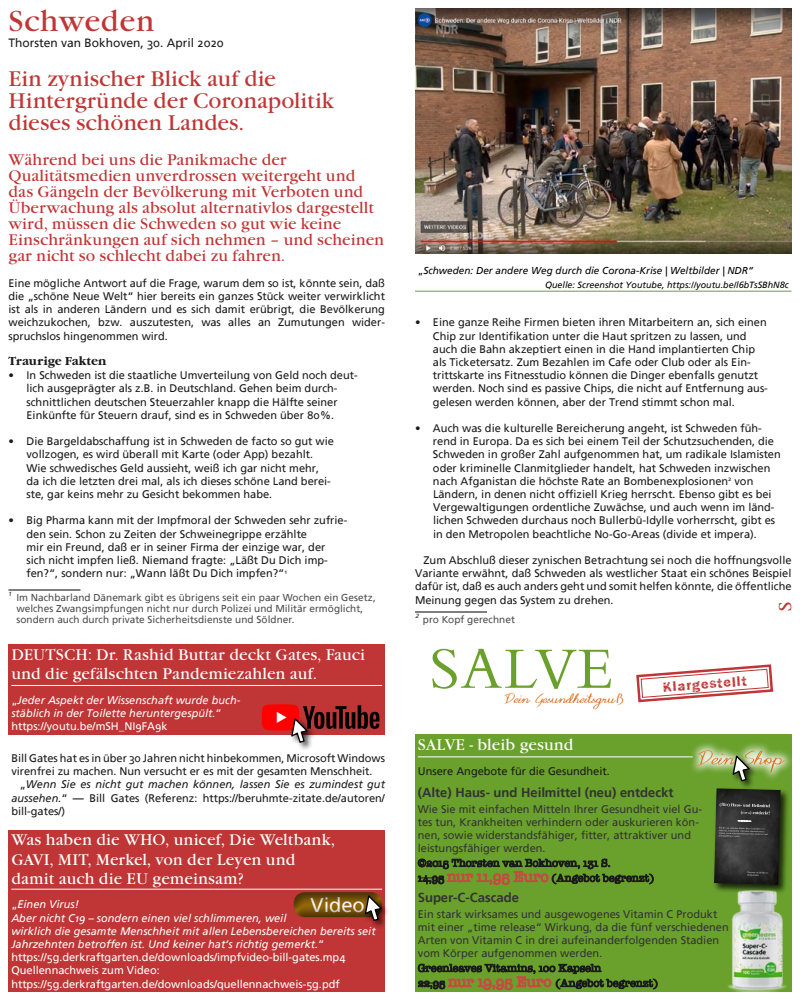
<style>
.page{position:relative;width:800px;height:1000px;background:#fff}
.page>*{position:absolute;margin:0;border:0;box-sizing:border-box;transform-origin:0 0}
.t1{font:30px "Garamond Nova Book";letter-spacing:.015em;color:#c03535}
.t2{font:22px/22px "Garamond Nova Book";color:#c03535}
.t3{font:20px "Frutiger Linotype";color:#fff}
.t4{font:17.8px "Bergamo Caps Bold";color:#c03535}
.t5{font:16px/16px "Garamond Nova Book";letter-spacing:.005em;color:#c03535}
.t6{font:16px/19.2px "Garamond Nova Book";letter-spacing:.005em;color:#fff}
.t7{font:700 14px "Funky 07";color:#c03535}
.t8{font:700 13.7px "Signatoria";color:#dc630a}
.t9{font:700 13px "Frutiger Linotype";color:#333}
.t10{font:12px "Frutiger Linotype";color:#1a1a1a}
.t11{font:12px "Garamond Nova Bold";color:#1a1a1a}
.t12{font:11px/13.2px "Frutiger Linotype";color:#1a1a1a}
.t13{font:italic 11px/13.2px "Frutiger Linotype";color:#fff}
.t14{font:11px/13px "Frutiger Linotype";color:#333}
.t15{font:500 11px "Typewriter Osf";color:#1a1a1a}
.t16{font:10px/11px "Frutiger Linotype";letter-spacing:.005em;color:#4d4d4d}
.t17{font:italic 10px "Frutiger Linotype";color:#000}
.t18{font:italic 9px "Frutiger Linotype";color:#000}
.t19{font:italic 8.2px "Frutiger Linotype";color:#4d4d4d}
.s1{font-style:normal}
.s2{font-style:italic}
</style>
<div class="page">
<hr style="left:9px;top:589px;width:72px;height:1px;background:#000">
<hr style="left:415px;top:611px;width:72px;height:1px;background:#000">
<svg style="left:432px;top:649px;width:179px;height:40px"></svg>
<svg style="left:636px;top:664px;width:138px;height:39px"></svg>
<div style="left:415px;top:885px;width:376px;height:106px;background:#6aa12d"></div>
<svg style="left:418px;top:964px;width:240px;height:26px"></svg>
<hr style="left:415px;top:291px;width:376px;height:1px;background:#6aa12d">
<img style="left:415px;top:9px;width:376px;height:245px">
<div style="left:415px;top:775px;width:376px;height:110px;background:#6aa12d"></div>
<svg style="left:418px;top:858px;width:236px;height:27px"></svg>
<div style="left:9px;top:644px;width:376px;height:91px;background:#c03535"></div>
<hr style="left:11px;top:685px;width:371px;height:1px;background:#fff">
<div style="left:415px;top:735px;width:376px;height:43px;background:#6aa12d"></div>
<hr style="left:418px;top:757px;width:275px;height:1px;background:#fff">
<div style="left:290px;top:717px;width:26px;height:35px;background:#000;opacity:.75"></div>
<svg style="left:262px;top:704px;width:117px;height:39px"></svg>
<div style="left:9px;top:830px;width:376px;height:161px;background:#c03535"></div>
<hr style="left:11px;top:889px;width:371px;height:1px;background:#fff">
<div style="left:285px;top:892px;width:106px;height:26px;background:#000;opacity:.5"></div>
<div style="left:363px;top:893px;width:28px;height:36px;background:#000;opacity:.75"></div>
<svg style="left:364px;top:895px;width:18px;height:26px"></svg>
<div style="left:688px;top:741px;width:106px;height:41px;background:#fff;opacity:.91"></div>
<div style="left:731px;top:754px;width:28px;height:36px;background:#000;opacity:.75"></div>
<svg style="left:698px;top:750px;width:87px;height:32px"></svg>
<div style="left:712px;top:787px;width:78px;height:108px;background:#000;opacity:.75"></div>
<svg style="left:712px;top:788px;width:78px;height:99px;background:#394230"></svg>
<img style="left:721px;top:888px;width:71px;height:104px">
<h1 class="t1" style="left:9px;top:4px;width:148px">Schweden</h1>
<p class="t10" style="left:9px;top:35px;width:217px">Thorsten van Bokhoven, 30. April 2020</p>
<h2 class="t2" style="left:9px;top:68px;width:327px">Ein zynischer Blick auf die<br>Hintergründe der Coronapolitik dieses schönen Landes.</h2>
<p class="t5" style="left:9px;top:152px;width:377px">Während bei uns die Panikmache der Qualitätsmedien unverdrossen weitergeht und<br>das Gängeln der Bevölkerung mit Verboten und Überwachung als absolut alternativlos dargestellt wird, müssen die Schweden so gut wie keine Einschränkungen auf sich nehmen – und scheinen gar nicht so schlecht dabei zu fahren.</p>
<p class="t12" style="left:9px;top:276px;width:378px;text-align:justify">Eine mögliche Antwort auf die Frage, warum dem so ist, könnte sein, daß die „schöne Neue Welt“ hier bereits ein ganzes Stück weiter verwirklicht ist als in anderen Ländern und es sich damit erübrigt, die Bevölkerung weichzukochen, bzw. auszutesten, was alles an Zumutungen wider&shy;spruchslos hingenommen wird.</p>
<p class="t11" style="left:9px;top:354px;width:100px">Traurige Fakten</p>
<p class="t12" style="left:9px;top:369px;width:351px;text-align:center">• In Schweden ist die staatliche Umverteilung von Geld noch deut&shy;lich ausgeprägter als z.B. in Deutschland. Gehen beim durch&shy;schnittlichen deutschen Steuerzahler knapp die Hälfte seiner Einkünfte für Steuern drauf, sind es in Schweden über 80%.</p>
<p class="t12" style="left:26px;top:435px;width:309px;text-indent:-18px">• Die Bargeldabschaffung ist in Schweden de facto so gut wie vollzogen, es wird überall mit Karte (oder App) bezahlt.<br>Wie schwedisches Geld aussieht, weiß ich gar nicht mehr, da ich die letzten drei mal, als ich dieses schöne Land berei&shy;ste, gar keins mehr zu Gesicht bekommen habe.</p>
<p class="t12" style="left:26px;top:514px;width:322px;text-indent:-18px">• Big Pharma kann mit der Impfmoral der Schweden sehr zufrie&shy;den sein. Schon zu Zeiten der Schweinegrippe erzählte<br>mir ein Freund, daß er in seiner Firma der einzige war, der<br>sich nicht impfen ließ. Niemand fragte: „Läßt Du Dich imp&shy;fen?“, sondern nur: „Wann läßt Du Dich impfen?“<sup>1</sup></p>
<p class="t19" style="left:9px;top:589px;width:5px">1</p>
<p class="t16" style="left:16px;top:592px;width:361px">Im Nachbarland Dänemark gibt es übrigens seit ein paar Wochen ein Gesetz, welches Zwangsimpfungen nicht nur durch Polizei und Militär ermöglicht, sondern auch durch private Sicherheitsdienste und Söldner.</p>
<h3 class="t6" style="left:11px;top:646px;width:355px">DEUTSCH: Dr. Rashid Buttar deckt Gates, Fauci und die gefälschten Pandemiezahlen auf.</h3>
<p class="t13" style="left:11px;top:694px;width:231px"><span class="s1">„</span>Jeder Aspekt der Wissenschaft wurde buch&shy;stäblich in der Toilette heruntergespült.<span class="s1">“ https://youtu.be/mSH_NI9FA9k</span></p>
<p class="t12" style="left:11px;top:752px;width:375px">Bill Gates hat es in über 30 Jahren nicht hinbekommen, Microsoft Windows virenfrei zu machen. Nun versucht er es mit der gesamten Menschheit.</p>
<p class="t12" style="left:11px;top:778px;width:375px;text-align:justify;text-indent:9px">„<span class="s2">Wenn Sie es nicht gut machen können, lassen Sie es zumindest gut aussehen.</span>“ — Bill Gates (Referenz: https://beruhmte-zitate.de/autoren/ bill-gates/)</p>
<h3 class="t6" style="left:11px;top:831px;width:325px">Was haben die WHO, unicef, Die Weltbank,<br>GAVI, MIT, Merkel, von der Leyen und damit auch die EU gemeinsam?</h3>
<p class="t13" style="left:11px;top:898px;width:366px"><span class="s1">„</span>Einen Virus!<br>Aber nicht C19 – sondern einen viel schlimmeren, weil<br>wirklich die gesamte Menschheit mit allen Lebensbereichen bereits seit Jahrzehnten betroffen ist. Und keiner hat‘s richtig gemerkt.<span class="s1">“ https://5g.derkraftgarten.de/downloads/impfvideo-bill-gates.mp4<br>Quellennachweis zum Video: https://5g.derkraftgarten.de/downloads/quellennachweis-5g.pdf</span></p>
<h3 class="t3" style="left:310px;top:893px;width:56px">Video</h3>
<p class="t17" style="left:418px;top:265px;width:337px"><span class="s1">„</span>Schweden: Der andere Weg durch die Corona-Krise | Weltbilder | NDR“</p>
<p class="t18" style="left:545px;top:279px;width:245px">Quelle: Screenshot Youtube, https://youtu.be/l6bTsSBhN8c</p>
<p class="t12" style="left:433px;top:316px;width:336px;text-indent:-18px">• Eine ganze Reihe Firmen bieten ihren Mitarbeitern an, sich einen Chip zur Identifikation unter die Haut spritzen zu lassen, und auch die Bahn akzeptiert einen in die Hand implantierten Chip als Ticketersatz. Zum Bezahlen im Cafe oder Club oder als Ein&shy;trittskarte ins Fitnesstudio können die Dinger ebenfalls genutzt werden. Noch sind es passive Chips, die nicht auf Entfernung aus&shy;gelesen werden können, aber der Trend stimmt schon mal.</p>
<p class="t12" style="left:433px;top:422px;width:349px;text-indent:-18px">• Auch was die kulturelle Bereicherung angeht, ist Schweden füh&shy;rend in Europa. Da es sich bei einem Teil der Schutzsuchenden, die Schweden in großer Zahl aufgenommen hat, um radikale Islamisten oder kriminelle Clanmitglieder handelt, hat Schweden inzwischen nach Afganistan die höchste Rate an Bombenexplosionen<sup>2</sup> von Ländern, in denen nicht offiziell Krieg herrscht. Ebenso gibt es bei Vergewaltigungen ordentliche Zuwächse, und auch wenn im länd&shy;lichen Schweden durchaus noch Bullerbü-Idylle vorherrscht, gibt es in den Metropolen beachtliche No-Go-Areas (divide et impera).</p>
<p class="t12" style="left:415px;top:554px;width:378px;text-align:justify;text-indent:9px">Zum Abschluß dieser zynischen Betrachtung sei noch die hoffnungsvolle Variante erwähnt, daß Schweden als westlicher Staat ein schönes Beispiel dafür ist, daß es auch anders geht und somit helfen könnte, die öffentliche Meinung gegen das System zu drehen.</p>
<p class="t19" style="left:415px;top:611px;width:6px">2</p>
<p class="t16" style="left:423px;top:614px;width:93px">pro Kopf gerechnet</p>
<h3 class="t4" style="left:775px;top:612px;width:12px;rotate:-90deg">S</h3>
<p class="t8" style="left:504px;top:690px;width:121px">Dein Gesundheitsgruß</p>
<h3 class="t6" style="left:418px;top:735px;width:157px">SALVE - bleib gesund</h3>
<p class="t12" style="left:418px;top:764px;width:193px">Unsere Angebote für die Gesundheit.</p>
<p class="t7" style="left:662px;top:679px;width:86px;rotate:-4deg">Klargestellt</p>
<p class="t9" style="left:418px;top:784px;width:257px">(Alte) Haus- und Heilmittel (neu) entdeckt</p>
<p class="t14" style="left:418px;top:802px;width:286px">Wie Sie mit einfachen Mitteln Ihrer Gesundheit viel Gu&shy;tes tun, Krankheiten verhindern oder auskurieren kön&shy;nen, sowie widerstandsfähiger, fitter, attraktiver und leistungsfähiger werden.</p>
<p class="t15" style="left:418px;top:857px;width:194px">©2015 Thorsten van Bokhoven, 131 S.</p>
<p class="t9" style="left:418px;top:889px;width:103px">Super-C-Cascade</p>
<p class="t14" style="left:418px;top:907px;width:312px">Ein stark wirksames und ausgewogenes Vitamin C Produkt mit einer „time release“ Wirkung, da die fünf verschiedenen Arten von Vitamin C in drei aufeinanderfolgenden Stadien vom Körper aufgenommen werden.</p>
</div>
